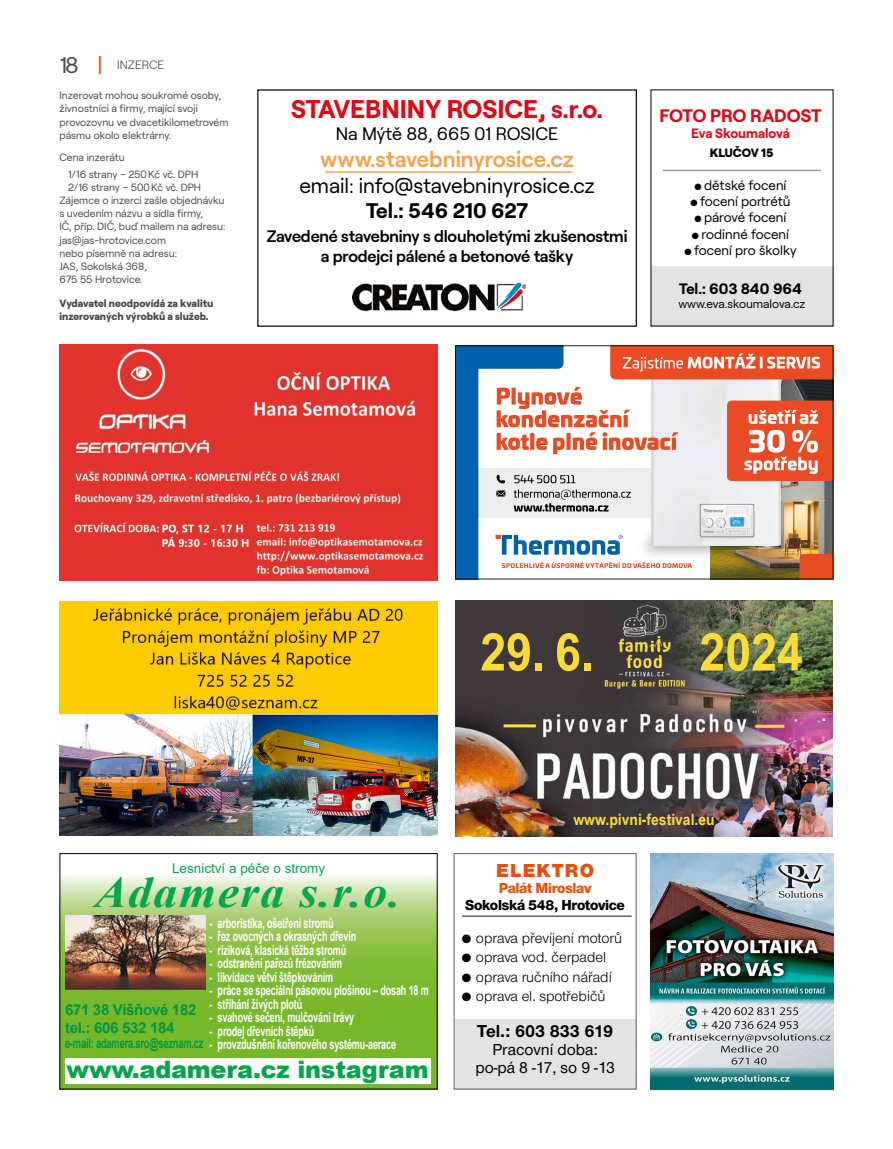
<style>
.page{position:relative;width:893px;height:1149px;background:#fff}
.page>*{position:absolute;margin:0;border:0;box-sizing:border-box;transform-origin:0 0}
.t1{font:700 52.2px "Arial Narrow";color:#fbdc37;scale:1.09 1}
.t2{font:italic 700 43.5px "Times New Roman";letter-spacing:.03em;color:#04a64a;scale:1.1 1}
.t3{font:700 25.5px "Roobert CEZ";color:#e30613}
.t4{font:900 24px "Arial";letter-spacing:-.01em;color:#04a64a}
.t5{font:600 22.5px "Roobert CEZ";color:#f6a24f}
.t6{font:21px "Roobert CEZ";color:#000}
.t7{font:700 21px "Roobert CEZ";letter-spacing:-.005em;color:#000}
.t8{font:900 19.5px "Nimbus CEZ";letter-spacing:.06em;color:#e94e0f}
.t9{font:18px "Roobert CEZ";color:#000}
.t10{font:700 18px "Nimbus CEZ";color:#000}
.t11{font:700 18px "Roobert CEZ";letter-spacing:-.01em;color:#e30613}
.t12{font:600 16.5px/19.8px "Roobert CEZ";letter-spacing:-.01em;color:#000;text-align:center}
.t13{font:500 16.5px/18px "Nimbus CEZ";color:#000;text-align:center}
.t14{font:700 15.6px "Arial Narrow";color:#fbdc37;scale:1.09 1}
.t15{font:15px "Nimbus CEZ";color:#000}
.t16{font:700 15px/18px "Arial";letter-spacing:-.02em;color:#009746}
.t17{font:800 15px "Nimbus CEZ";letter-spacing:-.02em;color:#000}
.t18{font:700 15px "Roobert CEZ";letter-spacing:-.005em;color:#000}
.t19{font:800 15px "Nimbus CEZ";letter-spacing:-.02em;color:#e94e0f}
.t20{font:700 13.5px/13.5px "Arial";letter-spacing:-.015em;color:#fff;scale:.67 1}
.t21{font:13.5px "Roobert CEZ";color:#000}
.t22{font:13.5px "Arial";color:#04a64a}
.t23{font:700 13.5px "Roobert CEZ";letter-spacing:-.005em;color:#e30613}
.t24{font:12px "Roobert CEZ";letter-spacing:-.005em;color:#000}
.t25{font:300 12px "Roobert CEZ";color:#4a4a49}
.t26{font:800 12px "Roobert CEZ";color:#000}
.t27{font:10.5px/13.2px "Roobert CEZ";color:#4a4a49}
.t28{font:800 10.5px/13.2px "Roobert CEZ";color:#4a4a49}
.s1{font-weight:400;font-size:22.5px}
.s2{font-weight:400;font-size:22.5px;color:#e94e0f}
.s3{color:#009746}
</style>
<div class="page">
<svg style="left:62px;top:875px;width:374px;height:212px;background:#94c555"></svg>
<div style="left:60px;top:853px;width:378px;height:236px;border:1px solid #000"></div>
<div style="left:65px;top:1057px;width:365px;height:26px;background:#fff"></div>
<img style="left:65px;top:914px;width:140px;height:74px">
<img style="left:60px;top:344px;width:378px;height:236px">
<img style="left:352px;top:282px;width:173px;height:30px">
<hr style="left:325px;top:171px;width:247px;height:2px;background:#f6a24f">
<img style="left:60px;top:601px;width:378px;height:234px">
<svg style="left:455px;top:345px;width:378px;height:234px"></svg>
<div style="left:651px;top:266px;width:182px;height:60px;background:#e3e3e3"></div>
<hr style="left:663px;top:170px;width:158px;height:1px;background:#9d9d9c">
<img style="left:455px;top:600px;width:378px;height:236px">
<img style="left:651px;top:853px;width:182px;height:236px">
<div style="left:454px;top:1018px;width:183px;height:71px;background:#e3e3e3"></div>
<div style="left:454px;top:853px;width:182px;height:236px;border:1px solid #646363"></div>
<hr style="left:462px;top:915px;width:170px;height:1px;background:#646363">
<p class="t25" style="left:60px;top:56px;width:106px"><span class="s1">18</span> <span class="s2">|</span> INZERCE</p>
<p class="t27" style="left:60px;top:87px;width:170px">Inzerovat mohou soukromé osoby, živnostníci a firmy, mající svoji provozovnu ve dvacetikilometrovém pásmu okolo elektrárny.</p>
<p class="t27" style="left:68px;top:149px;width:132px;line-height:16.2px;text-indent:-9px">Cena inzerátu<br>1/16 strany – 250Kč vč. DPH</p>
<p class="t27" style="left:60px;top:180px;width:167px;text-indent:9px">2/16 strany – 500Kč vč. DPH<br>Zájemce o inzerci zašle objednávku s uvedením názvu a sídla firmy,<br>IČ, příp. DIČ, buď mailem na adresu: jas@jas-hrotovice.com<br>nebo písemně na adresu:<br>JAS, Sokolská 368,<br>675 55 Hrotovice.</p>
<p class="t28" style="left:60px;top:295px;width:155px">Vydavatel neodpovídá za kvalitu inzerovaných výrobků a služeb.</p>
<h3 class="t3" style="left:291px;top:89px;width:313px">STAVEBNINY ROSICE, s.r.o.</h3>
<h3 class="t9" style="left:336px;top:120px;width:224px">Na Mýtě 88, 665 01 ROSICE</h3>
<h3 class="t5" style="left:320px;top:142px;width:255px">www.stavebninyrosice.cz</h3>
<h3 class="t6" style="left:299px;top:169px;width:297px">email: info@stavebninyrosice.cz</h3>
<h3 class="t7" style="left:366px;top:194px;width:164px">Tel.: 546 210 627</h3>
<h3 class="t12" style="left:267px;top:225px;width:362px">Zavedené stavebniny s dlouholetými zkušenostmi a prodejci pálené a betonové tašky</h3>
<h3 class="t11" style="left:659px;top:102px;width:164px">FOTO PRO RADOST</h3>
<p class="t23" style="left:691px;top:123px;width:100px">Eva Skoumalová</p>
<p class="t26" style="left:710px;top:143px;width:65px">KLUČOV 15</p>
<p class="t21" style="left:694px;top:175px;width:94px">● dětské focení</p>
<p class="t21" style="left:690px;top:191px;width:102px">● focení portrétů</p>
<p class="t21" style="left:694px;top:207px;width:93px">● párové focení</p>
<p class="t21" style="left:692px;top:224px;width:99px">● rodinné focení</p>
<p class="t21" style="left:684px;top:240px;width:114px">● focení pro školky</p>
<h3 class="t18" style="left:679px;top:277px;width:124px">Tel.: 603 840 964</h3>
<p class="t24" style="left:678px;top:295px;width:129px">www.eva.skoumalova.cz</p>
<h1 class="t1" style="left:480px;top:612px;width:106px">29. 6.</h1>
<h1 class="t1" style="left:699px;top:612px;width:96px">2024</h1>
<h3 class="t14" style="left:573px;top:807px;width:131px">www.pivni-festival.eu</h3>
<p class="t22" style="left:172px;top:858px;width:155px">Lesnictví a péče o stromy</p>
<h2 class="t2" style="left:95px;top:862px;width:280px">Adamera s.r.o.</h2>
<p class="t20" style="left:209px;top:915px;width:187px">- arboristika, ošetření stromů</p>
<p class="t20" style="left:209px;top:929px;width:221px">- řez ovocných a okrasných dřevin</p>
<p class="t20" style="left:209px;top:942px;width:206px">- riziková, klasická těžba stromů</p>
<p class="t20" style="left:209px;top:956px;width:200px">- odstranění pařezů frézováním</p>
<p class="t20" style="left:209px;top:969px;width:187px">- likvidace větví štěpkováním</p>
<p class="t20" style="left:209px;top:983px;width:330px">- práce se speciální pásovou plošinou – dosah 18 m</p>
<p class="t20" style="left:209px;top:996px;width:141px">- stříhání živých plotů</p>
<p class="t20" style="left:209px;top:1010px;width:218px">- svahové sečení, mulčování trávy</p>
<p class="t20" style="left:65px;top:1023px;width:496px;text-indent:144px">- prodej dřevních štěpků<br><span class="s3">e-mail: adamera.sro@seznam.cz</span> - provzdušnění kořenového systému-aerace</p>
<h3 class="t4" style="left:67px;top:1051px;width:364px">www.adamera.cz instagram</h3>
<h3 class="t16" style="left:65px;top:1000px;width:133px">671 38 Višňové 182 tel.: 606 532 184</h3>
<h3 class="t8" style="left:496px;top:858px;width:99px">ELEKTRO</h3>
<h3 class="t19" style="left:499px;top:879px;width:94px">Palát Miroslav</h3>
<h3 class="t17" style="left:465px;top:895px;width:161px">Sokolská 548, Hrotovice</h3>
<h3 class="t15" style="left:462px;top:929px;width:162px">● oprava převíjení motorů</h3>
<h3 class="t15" style="left:462px;top:948px;width:146px">● oprava vod. čerpadel</h3>
<h3 class="t15" style="left:462px;top:968px;width:151px">● oprava ručního nářadí</h3>
<h3 class="t15" style="left:462px;top:987px;width:145px">● oprava el. spotřebičů</h3>
<h3 class="t10" style="left:477px;top:1019px;width:138px">Tel.: 603 833 619</h3>
<h3 class="t13" style="left:475px;top:1039px;width:141px">Pracovní doba: po-pá 8 -17, so 9 -13</h3>
</div>
